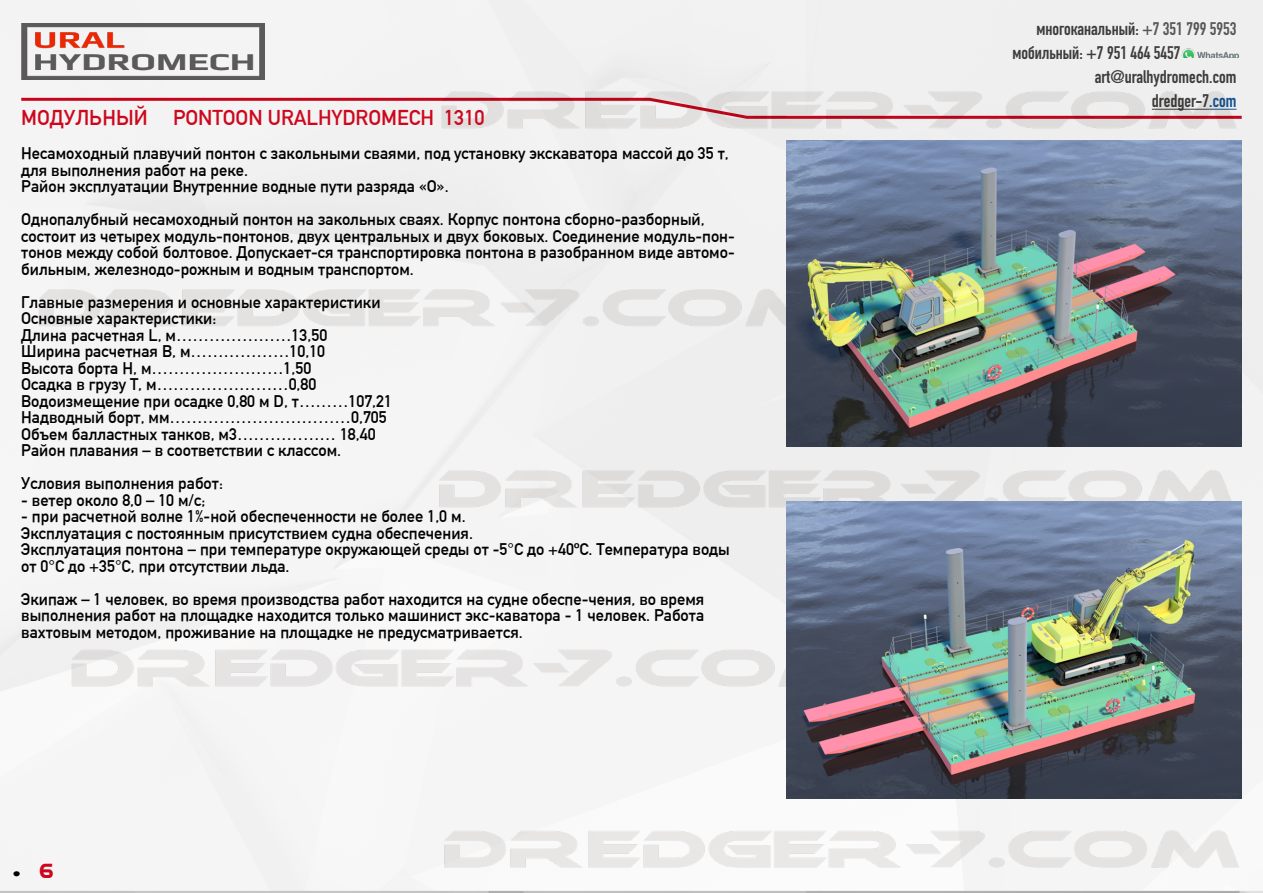
<style>
.page{position:relative;width:1263px;height:893px;background:#fff}
.page>*{position:absolute;margin:0;border:0;box-sizing:border-box;transform-origin:0 0}
.t1{font:700 21px "DIN Alternate";color:#cd071e}
.t2{font:700 18px "DIN Condensed";color:#424242}
.t3{font:18px "Nasa";color:#000}
.t4{font:700 16.5px/16.5px "DIN Alternate";color:#000}
.s1{font-size:24px;color:#cd071e}
.s2{color:#5e5c5e}
.s3{color:#165b9a}
</style>
<div class="page">
<img style="left:5px;top:0;width:1239px;height:893px">
<img style="left:787px;top:140px;width:455px;height:307px">
<img style="left:787px;top:502px;width:455px;height:296px">
<p class="t1" style="left:21px;top:101px;width:465px">МОДУЛЬНЫЙ PONTOON URALHYDROMECH 1310</p>
<p class="t4" style="left:21px;top:144px;width:709px">Несамоходный плавучий понтон с закольными сваями, под установку экскаватора массой до 35 т, для выполнения работ на реке.<br>Район эксплуатации Внутренние водные пути разряда «О».</p>
<p class="t4" style="left:21px;top:210px;width:715px">Однопалубный несамоходный понтон на закольных сваях. Корпус понтона сборно-разборный, состоит из четырех модуль-понтонов, двух центральных и двух боковых. Соединение модуль-пон&shy;тонов между собой болтовое. Допускает-ся транспортировка понтона в разобранном виде автомо&shy;бильным, железнодо-рожным и водным транспортом.</p>
<p class="t4" style="left:21px;top:292px;width:372px">Главные размерения и основные характеристики Основные характеристики:<br>Длина расчетная L, м…………………13,50<br>Ширина расчетная В, м………………10,10<br>Высота борта Н, м……………………1,50<br>Осадка в грузу Т, м……………………0,80<br>Водоизмещение при осадке 0,80 м D, т………107,21<br>Надводный борт, мм……………………………0,705<br>Объем балластных танков, м3……………… 18,40<br>Район плавания – в соответствии с классом.</p>
<p class="t4" style="left:21px;top:474px;width:203px">Условия выполнения работ:</p>
<p class="t4" style="left:21px;top:490px;width:186px">- ветер около 8,0 – 10 м/с;</p>
<p class="t4" style="left:21px;top:507px;width:710px">- при расчетной волне 1%-ной обеспеченности не более 1,0 м.<br>Эксплуатация с постоянным присутствием судна обеспечения.<br>Эксплуатация понтона – при температуре окружающей среды от -5°С до +40ºС. Температура воды от 0°С до +35°С, при отсутствии льда.</p>
<p class="t4" style="left:21px;top:589px;width:684px;text-align:justify">Экипаж – 1 человек, во время производства работ находится на судне обеспе-чения, во время выполнения работ на площадке находится только машинист экс-каватора - 1 человек. Работа вахтовым методом, проживание на площадке не предусматривается.</p>
<p class="t3" style="left:13px;top:865px;width:42px">• <span class="s1">6</span></p>
<p class="t2" style="left:1036px;top:17px;width:202px">многоканальный: <span class="s2">+7 351 799 5953</span></p>
<p class="t2" style="left:1012px;top:41px;width:170px">мобильный: +7 951 464 5457</p>
<p class="t2" style="left:1095px;top:65px;width:143px">art@uralhydromech.com</p>
<p class="t2" style="left:1152px;top:89px;width:86px">dredger-7<span class="s3">.com</span></p>
</div>
